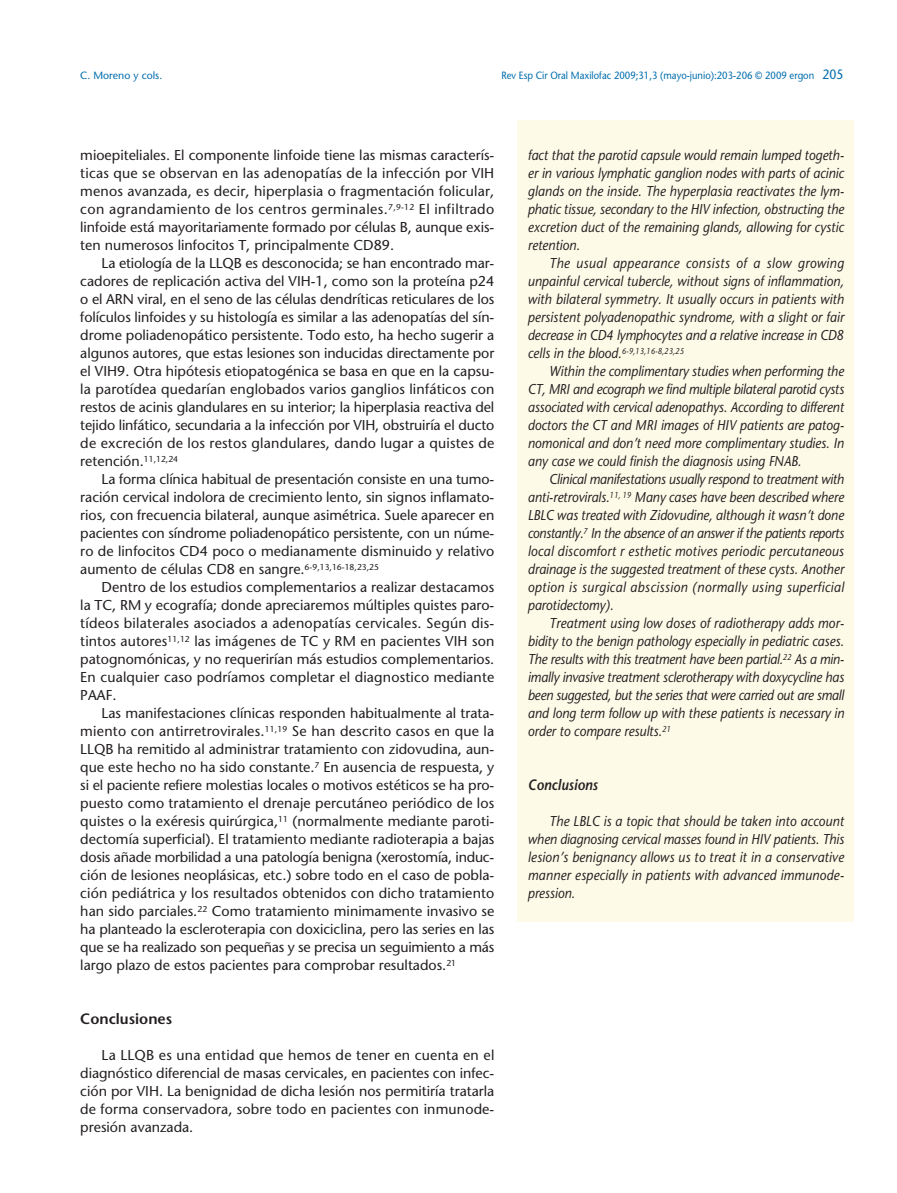
<style>
.page{position:relative;width:897px;height:1193px;background:#fff}
.page>*{position:absolute;margin:0;border:0;box-sizing:border-box;transform-origin:0 0}
.t1{font:600 15px "Stone Sans";color:#231f20}
.t2{font:italic 600 15px "Stone Sans";color:#231f20;scale:.9 1}
.t3{font:14.25px/18px "Stone Sans";color:#231f20;text-align:justify}
.t4{font:italic 14.25px/18px "Stone Sans";color:#231f20;text-align:justify;scale:.9 1}
.t5{font:10.5px "Stone Sans";color:#006dad;scale:.9 1}
.t6{font:10.5px "Stone Sans";color:#006dad}
.t7{font:italic 8.55px "Stone Sans";color:#231f20;scale:.9 1}
.s1{font-size:13.5px}
.s2{font-size:14.25px}
</style>
<div class="page">
<div style="left:517px;top:120px;width:337px;height:802px;background:#fefae8"></div>
<p class="t6" style="left:80px;top:71px;width:83px">C. Moreno y cols.</p>
<p class="t5" style="left:501px;top:71px;width:381px">Rev Esp Cir Oral Maxilofac 2009;31,3 (mayo-junio):203-206 © 2009 ergon <span class="s1">205</span></p>
<p class="t3" style="left:80px;top:147px;width:415px">mioepiteliales. El componente linfoide tiene las mismas caracterís&shy;ticas que se observan en las adenopatías de la infección por VIH menos avanzada, es decir, hiperplasia o fragmentación folicular, con agrandamiento de los centros germinales.<sup>7,9-12</sup> El infiltrado linfoide está mayoritariamente formado por células B, aunque exis&shy;ten numerosos linfocitos T, principalmente CD89.</p>
<p class="t3" style="left:80px;top:255px;width:415px;text-indent:21px">La etiología de la LLQB es desconocida; se han encontrado mar&shy;cadores de replicación activa del VIH-1, como son la proteína p24 o el ARN viral, en el seno de las células dendríticas reticulares de los folículos linfoides y su histología es similar a las adenopatías del sín&shy;drome poliadenopático persistente. Todo esto, ha hecho sugerir a algunos autores, que estas lesiones son inducidas directamente por el VIH9. Otra hipótesis etiopatogénica se basa en que en la capsu&shy;la parotídea quedarían englobados varios ganglios linfáticos con restos de acinis glandulares en su interior; la hiperplasia reactiva del tejido linfático, secundaria a la infección por VIH, obstruiría el ducto de excreción de los restos glandulares, dando lugar a quistes de retención.<sup>11,12,24</sup></p>
<p class="t3" style="left:80px;top:471px;width:415px;text-indent:21px">La forma clínica habitual de presentación consiste en una tumo&shy;ración cervical indolora de crecimiento lento, sin signos inflamato&shy;rios, con frecuencia bilateral, aunque asimétrica. Suele aparecer en pacientes con síndrome poliadenopático persistente, con un núme&shy;ro de linfocitos CD4 poco o medianamente disminuido y relativo aumento de células CD8 en sangre.<sup>6-9,13,16-18,23,25</sup></p>
<p class="t3" style="left:80px;top:579px;width:415px;text-indent:21px">Dentro de los estudios complementarios a realizar destacamos la TC, RM y ecografía; donde apreciaremos múltiples quistes paro&shy;tídeos bilaterales asociados a adenopatías cervicales. Según dis&shy;tintos autores<sup>11,12</sup> las imágenes de TC y RM en pacientes VIH son patognomónicas, y no requerirían más estudios complementarios.<br>En cualquier caso podríamos completar el diagnostico mediante PAAF.</p>
<p class="t3" style="left:80px;top:705px;width:415px;text-indent:21px">Las manifestaciones clínicas responden habitualmente al trata&shy;miento con antirretrovirales.<sup>11,19</sup> Se han descrito casos en que la LLQB ha remitido al administrar tratamiento con zidovudina, aun&shy;que este hecho no ha sido constante.<sup>7</sup> En ausencia de respuesta, y si el paciente refiere molestias locales o motivos estéticos se ha pro&shy;puesto como tratamiento el drenaje percutáneo periódico de los quistes o la exéresis quirúrgica,<sup>11</sup> (normalmente mediante paroti&shy;dectomía superficial). El tratamiento mediante radioterapia a bajas dosis añade morbilidad a una patología benigna (xerostomía, induc&shy;ción de lesiones neoplásicas, etc.) sobre todo en el caso de pobla&shy;ción pediátrica y los resultados obtenidos con dicho tratamiento han sido parciales.<sup>22</sup> Como tratamiento minimamente invasivo se ha planteado la escleroterapia con doxiciclina, pero las series en las que se ha realizado son pequeñas y se precisa un seguimiento a más largo plazo de estos pacientes para comprobar resultados.<sup>21</sup></p>
<p class="t1" style="left:80px;top:1013px;width:93px">Conclusiones</p>
<p class="t3" style="left:80px;top:1047px;width:415px;text-indent:21px">La LLQB es una entidad que hemos de tener en cuenta en el diagnóstico diferencial de masas cervicales, en pacientes con infec&shy;ción por VIH. La benignidad de dicha lesión nos permitiría tratarla de forma conservadora, sobre todo en pacientes con inmunode&shy;presión avanzada.</p>
<p class="t4" style="left:527px;top:147px;width:353px">fact that the parotid capsule would remain lumped togeth&shy;er in various lymphatic ganglion nodes with parts of acinic glands on the inside. The hyperplasia reactivates the lym&shy;phatic tissue, secondary to the HIV infection, obstructing the excretion duct of the remaining glands, allowing for cystic retention.</p>
<p class="t4" style="left:527px;top:255px;width:352px;text-indent:21px">The usual appearance consists of a slow growing unpainful cervical tubercle, without signs of inflammation, with bilateral symmetry. It usually occurs in patients with persistent polyadenopathic syndrome, with a slight or fair decrease in CD4 lymphocytes and a relative increase in CD8</p>
<p class="t7" style="left:527px;top:348px;width:175px"><span class="s2">cells in the blood.</span>6-9,13,16-8,23,25</p>
<p class="t4" style="left:527px;top:363px;width:353px;text-indent:21px">Within the complimentary studies when performing the CT, MRI and ecograph we find multiple bilateral parotid cysts associated with cervical adenopathys. According to different doctors the CT and MRI images of HIV patients are patog&shy;nomonical and don’t need more complimentary studies. In any case we could finish the diagnosis using FNAB.</p>
<p class="t4" style="left:527px;top:471px;width:353px;text-indent:21px">Clinical manifestations usually respond to treatment with anti-retrovirals.<sup>11,</sup> <sup>19</sup> Many cases have been described where LBLC was treated with Zidovudine, although it wasn’t done constantly.<sup>7</sup> In the absence of an answer if the patients reports local discomfort r esthetic motives periodic percutaneous drainage is the suggested treatment of these cysts. Another option is surgical abscission (normally using superficial parotidectomy).</p>
<p class="t4" style="left:527px;top:615px;width:353px;text-indent:21px">Treatment using low doses of radiotherapy adds mor&shy;bidity to the benign pathology especially in pediatric cases.<br>The results with this treatment have been partial.<sup>22</sup> As a min&shy;imally invasive treatment sclerotherapy with doxycycline has been suggested, but the series that were carried out are small and long term follow up with these patients is necessary in order to compare results.<sup>21</sup></p>
<p class="t2" style="left:527px;top:779px;width:79px">Conclusions</p>
<p class="t4" style="left:527px;top:813px;width:353px;text-indent:21px">The LBLC is a topic that should be taken into account when diagnosing cervical masses found in HIV patients. This lesion’s benignancy allows us to treat it in a conservative manner especially in patients with advanced immunode&shy;pression.</p>
</div>
